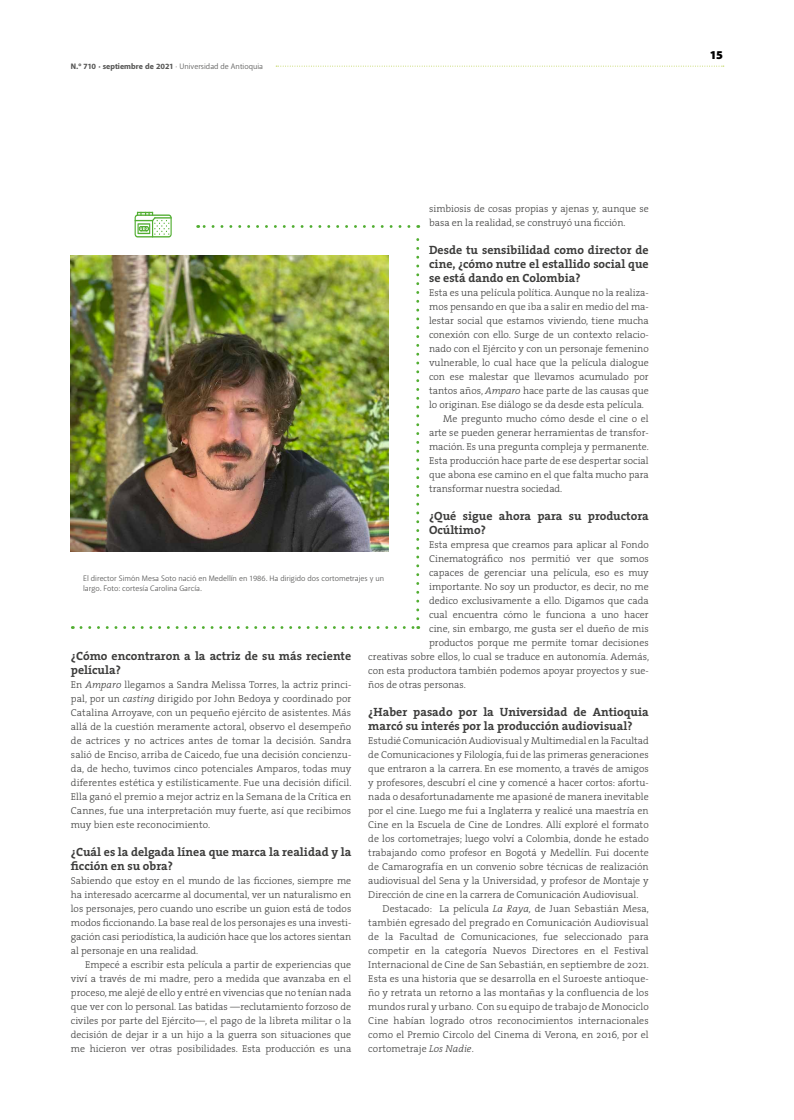
<style>
.page{position:relative;width:794px;height:1120px;background:#fff}
.page>*{position:absolute;margin:0;border:0;box-sizing:border-box;transform-origin:0 0}
.t1{font:700 12px/14px "The Serif";color:#3c3c3b}
.t2{font:900 12px "Akagi";color:#000}
.t3{font:300 10px/14px "The Serif";color:#3c3c3b;text-align:justify}
.t4{font:8px/9.6px "Akagi";color:#575756}
.t5{font:800 8px "Akagi";color:#575756}
.s1{font-weight:400}
.s2{font-style:italic}
</style>
<div class="page">
<svg style="left:276px;top:66px;width:448px;height:1px"></svg>
<svg style="left:81px;top:626px;width:338px;height:3px"></svg>
<svg style="left:416px;top:225px;width:3px;height:394px"></svg>
<svg style="left:198px;top:225px;width:211px;height:3px"></svg>
<svg style="left:135px;top:212px;width:37px;height:25px"></svg>
<img style="left:71px;top:255px;width:317px;height:296px">
<p class="t5" style="left:71px;top:61px;width:194px">N.º 710 · septiembre de 2021 <span class="s1">· Universidad de Antioquia</span></p>
<p class="t3" style="left:429px;top:201px;width:221px">simbiosis de cosas propias y ajenas y, aunque se basa en la realidad, se construyó una ficción.</p>
<p class="t1" style="left:429px;top:242px;width:221px;text-align:justify">Desde tu sensibilidad como director de cine, ¿cómo nutre el estallido social que se está dando en Colombia?</p>
<p class="t3" style="left:429px;top:285px;width:221px">Esta es una película política. Aunque no la realiza-</p>
<p class="t3" style="left:429px;top:299px;width:221px">mos pensando en que iba a salir en medio del ma-</p>
<p class="t3" style="left:429px;top:313px;width:221px">lestar social que estamos viviendo, tiene mucha</p>
<p class="t3" style="left:429px;top:327px;width:221px">conexión con ello. Surge de un contexto relacio-</p>
<p class="t3" style="left:429px;top:341px;width:221px">nado con el Ejército y con un personaje femenino</p>
<p class="t3" style="left:429px;top:355px;width:221px">vulnerable, lo cual hace que la película dialogue</p>
<p class="t3" style="left:429px;top:369px;width:221px">con ese malestar que llevamos acumulado por</p>
<p class="t3" style="left:429px;top:383px;width:221px">tantos años, <span class="s2">Amparo</span> hace parte de las causas que</p>
<p class="t3" style="left:429px;top:397px;width:216px">lo originan. Ese diálogo se da desde esta película.</p>
<p class="t3" style="left:443px;top:411px;width:207px">Me pregunto mucho cómo desde el cine o el</p>
<p class="t3" style="left:429px;top:425px;width:221px">arte se pueden generar herramientas de transfor-</p>
<p class="t3" style="left:429px;top:439px;width:221px">mación. Es una pregunta compleja y permanente.</p>
<p class="t3" style="left:429px;top:453px;width:221px">Esta producción hace parte de ese despertar social</p>
<p class="t3" style="left:429px;top:467px;width:221px">que abona ese camino en el que falta mucho para</p>
<p class="t3" style="left:429px;top:481px;width:135px">transformar nuestra sociedad.</p>
<p class="t1" style="left:429px;top:508px;width:221px">¿Qué sigue ahora para su productora<br>Ocúltimo?</p>
<p class="t3" style="left:429px;top:537px;width:221px">Esta empresa que creamos para aplicar al Fondo</p>
<p class="t3" style="left:429px;top:551px;width:221px">Cinematográfico nos permitió ver que somos</p>
<p class="t3" style="left:429px;top:565px;width:221px">capaces de gerenciar una película, eso es muy</p>
<p class="t3" style="left:429px;top:579px;width:221px">importante. No soy un productor, es decir, no me</p>
<p class="t3" style="left:429px;top:593px;width:221px">dedico exclusivamente a ello. Digamos que cada</p>
<p class="t3" style="left:429px;top:607px;width:221px">cual encuentra cómo le funciona a uno hacer</p>
<p class="t3" style="left:429px;top:621px;width:221px">cine, sin embargo, me gusta ser el dueño de mis</p>
<p class="t3" style="left:429px;top:635px;width:221px">productos porque me permite tomar decisiones</p>
<p class="t3" style="left:368px;top:649px;width:282px">creativas sobre ellos, lo cual se traduce en autonomía. Además,</p>
<p class="t3" style="left:368px;top:663px;width:282px">con esta productora también podemos apoyar proyectos y sue-</p>
<p class="t3" style="left:368px;top:677px;width:99px">ños de otras personas.</p>
<p class="t1" style="left:368px;top:704px;width:282px">¿Haber pasado por la Universidad de Antioquia marcó su interés por la producción audiovisual?</p>
<p class="t3" style="left:368px;top:733px;width:282px">Estudié Comunicación Audiovisual y Multimedial en la Facultad de Comunicaciones y Filología, fui de las primeras generaciones que entraron a la carrera. En ese momento, a través de amigos y profesores, descubrí el cine y comencé a hacer cortos: afortu&shy;nada o desafortunadamente me apasioné de manera inevitable por el cine. Luego me fui a Inglaterra y realicé una maestría en Cine en la Escuela de Cine de Londres. Allí exploré el formato de los cortometrajes; luego volví a Colombia, donde he estado trabajando como profesor en Bogotá y Medellín. Fui docente de Camarografía en un convenio sobre técnicas de realización audiovisual del Sena y la Universidad, y profesor de Montaje y Dirección de cine en la carrera de Comunicación Audiovisual.</p>
<p class="t3" style="left:368px;top:901px;width:282px;text-indent:14px">Destacado: La película <span class="s2">La Raya,</span> de Juan Sebastián Mesa, también egresado del pregrado en Comunicación Audiovisual de la Facultad de Comunicaciones, fue seleccionado para competir en la categoría Nuevos Directores en el Festival Internacional de Cine de San Sebastián, en septiembre de 2021.<br>Esta es una historia que se desarrolla en el Suroeste antioque&shy;ño y retrata un retorno a las montañas y la confluencia de los mundos rural y urbano. Con su equipo de trabajo de Monociclo Cine habían logrado otros reconocimientos internacionales como el Premio Circolo del Cinema di Verona<span class="s2">,</span> en 2016, por el cortometraje <span class="s2">Los Nadie</span>.</p>
<p class="t4" style="left:83px;top:573px;width:303px">El director Simón Mesa Soto nació en Medellín en 1986. Ha dirigido dos cortometrajes y un largo. Foto: cortesía Carolina García.</p>
<p class="t1" style="left:71px;top:648px;width:282px">¿Cómo encontraron a la actriz de su más reciente película?</p>
<p class="t3" style="left:71px;top:677px;width:282px">En <span class="s2">Amparo</span> llegamos a Sandra Melissa Torres, la actriz princi&shy;pal, por un <span class="s2">casting</span> dirigido por John Bedoya y coordinado por Catalina Arroyave, con un pequeño ejército de asistentes. Más allá de la cuestión meramente actoral, observo el desempeño de actrices y no actrices antes de tomar la decisión. Sandra salió de Enciso, arriba de Caicedo, fue una decisión concienzu&shy;da, de hecho, tuvimos cinco potenciales Amparos, todas muy diferentes estética y estilísticamente. Fue una decisión difícil.<br>Ella ganó el premio a mejor actriz en la Semana de la Crítica en Cannes, fue una interpretación muy fuerte, así que recibimos muy bien este reconocimiento.</p>
<p class="t1" style="left:71px;top:844px;width:282px">¿Cuál es la delgada línea que marca la realidad y la ficción en su obra?</p>
<p class="t3" style="left:71px;top:873px;width:282px">Sabiendo que estoy en el mundo de las ficciones, siempre me ha interesado acercarme al documental, ver un naturalismo en los personajes, pero cuando uno escribe un guion está de todos modos ficcionando. La base real de los personajes es una investi&shy;gación casi periodística, la audición hace que los actores sientan al personaje en una realidad.</p>
<p class="t3" style="left:71px;top:957px;width:282px;text-indent:14px">Empecé a escribir esta película a partir de experiencias que viví a través de mi madre, pero a medida que avanzaba en el proceso, me alejé de ello y entré en vivencias que no tenían nada que ver con lo personal. Las batidas —reclutamiento forzoso de civiles por parte del Ejército—, el pago de la libreta militar o la decisión de dejar ir a un hijo a la guerra son situaciones que me hicieron ver otras posibilidades. Esta producción es una</p>
<p class="t2" style="left:710px;top:48px;width:14px">15</p>
</div>
